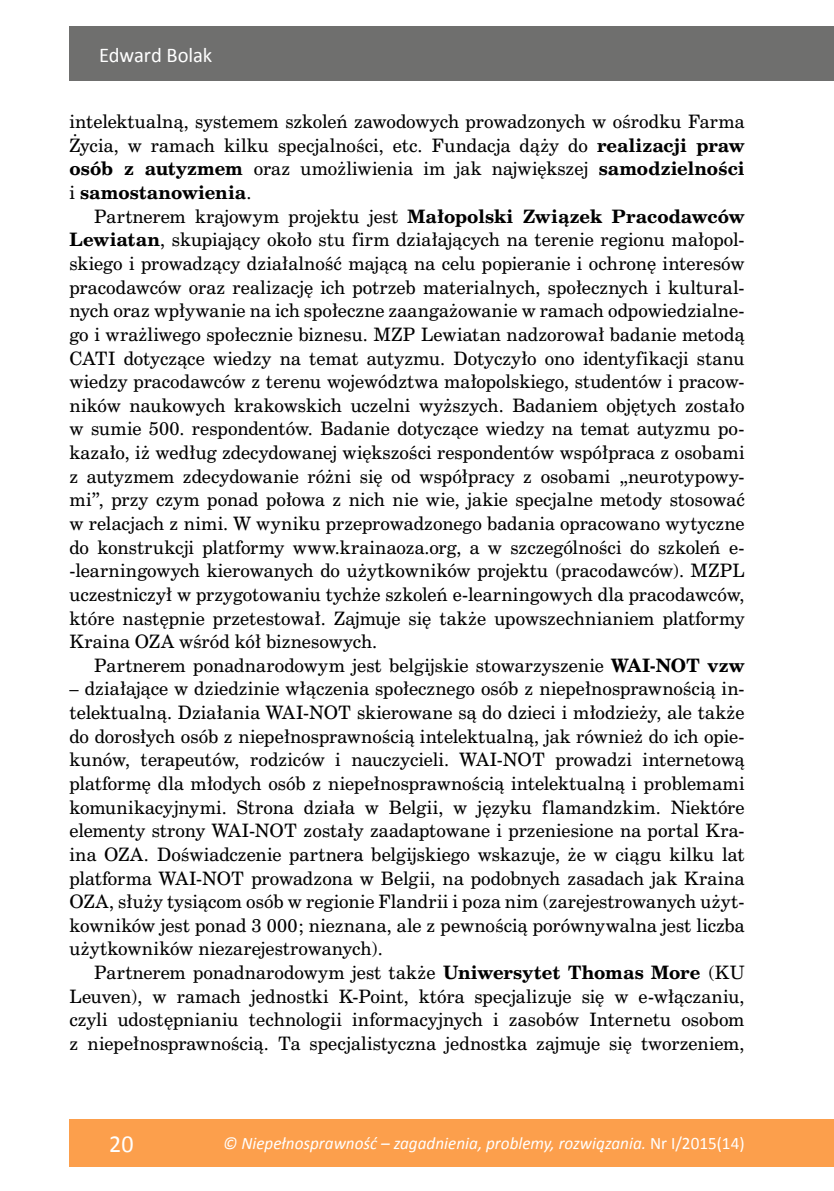
<style>
.page{position:relative;width:834px;height:1191px;background:#fff}
.page>*{position:absolute;margin:0;border:0;box-sizing:border-box;transform-origin:0 0}
.t1{font:24.5px "Calibri";color:#fff}
.t2{font:21px "Calibri";letter-spacing:-.005em;color:#fff}
.t3{font:17.5px/23.6px "Cent Schbook PL";letter-spacing:.005em;color:#000;text-align:justify}
.t4{font:italic 17.5px "Calibri";color:#fff}
.s1{font-weight:700}
.s2{font-style:normal}
</style>
<div class="page">
<div style="left:69px;top:1119px;width:764px;height:47px;background:#fc9f4c"></div>
<hr style="left:833px;top:1119px;width:1px;height:47px;background:#fc9f4c">
<div style="left:69px;top:26px;width:764px;height:55px;background:#6f6f6e"></div>
<p class="t2" style="left:99px;top:40px;width:114px">Edward Bolak</p>
<p class="t3" style="left:69px;top:110px;width:676px">intelektualną, systemem szkoleń zawodowych prowadzonych w ośrodku Farma Życia, w ramach kilku specjalności, etc. Fundacja dąży do <span class="s1">realizacji praw osób z autyzmem</span> oraz umożliwienia im jak największej <span class="s1">samodzielności </span>i <span class="s1">samostanowienia</span>.</p>
<p class="t3" style="left:69px;top:204px;width:676px;text-indent:25px">Partnerem krajowym projektu jest <span class="s1">Małopolski Związek Pracodawców Lewiatan</span>, skupiający około stu firm działających na terenie regionu małopol&shy;skiego i prowadzący działalność mającą na celu popieranie i ochronę interesów pracodawców oraz realizację ich potrzeb materialnych, społecznych i kultural&shy;nych oraz wpływanie na ich społeczne zaangażowanie w ramach odpowiedzialne&shy;go i wrażliwego społecznie biznesu. MZP Lewiatan nadzorował badanie metodą CATI dotyczące wiedzy na temat autyzmu. Dotyczyło ono identyfikacji stanu wiedzy pracodawców z terenu województwa małopolskiego, studentów i pracow&shy;ników naukowych krakowskich uczelni wyższych. Badaniem objętych zostało w sumie 500. respondentów. Badanie dotyczące wiedzy na temat autyzmu po&shy;kazało, iż według zdecydowanej większości respondentów współpraca z osobami z autyzmem zdecydowanie różni się od współpracy z osobami „neurotypowy&shy;mi”, przy czym ponad połowa z nich nie wie, jakie specjalne metody stosować w relacjach z nimi. W wyniku przeprowadzonego badania opracowano wytyczne do konstrukcji platformy www.krainaoza.org, a w szczególności do szkoleń e--learningowych kierowanych do użytkowników projektu (pracodawców). MZPL uczestniczył w przygotowaniu tychże szkoleń e-learningowych dla pracodawców, które następnie przetestował. Zajmuje się także upowszechnianiem platformy Kraina OZA wśród kół biznesowych.</p>
<p class="t3" style="left:94px;top:653px;width:651px">Partnerem ponadnarodowym jest belgijskie stowarzyszenie <span class="s1">WAI-NOT vzw</span></p>
<p class="t3" style="left:69px;top:677px;width:676px">– działające w dziedzinie włączenia społecznego osób z niepełnosprawnością in&shy;telektualną. Działania WAI-NOT skierowane są do dzieci i młodzieży, ale także do dorosłych osób z niepełnosprawnością intelektualną, jak również do ich opie&shy;kunów, terapeutów, rodziców i nauczycieli. WAI-NOT prowadzi internetową platformę dla młodych osób z niepełnosprawnością intelektualną i problemami komunikacyjnymi. Strona działa w Belgii, w języku flamandzkim. Niektóre elementy strony WAI-NOT zostały zaadaptowane i przeniesione na portal Kra&shy;ina OZA. Doświadczenie partnera belgijskiego wskazuje, że w ciągu kilku lat platforma WAI-NOT prowadzona w Belgii, na podobnych zasadach jak Kraina OZA, służy tysiącom osób w regionie Flandrii i poza nim (zarejestrowanych użyt&shy;kowników jest ponad 3 000; nieznana, ale z pewnością porównywalna jest liczba użytkowników niezarejestrowanych).</p>
<p class="t3" style="left:69px;top:960px;width:676px;text-indent:25px">Partnerem ponadnarodowym jest także <span class="s1">Uniwersytet Thomas More</span> (KU Leuven), w ramach jednostki K-Point, która specjalizuje się w e-włączaniu, czyli udostępnianiu technologii informacyjnych i zasobów Internetu osobom z niepełnosprawnością. Ta specjalistyczna jednostka zajmuje się tworzeniem,</p>
<h1 class="t1" style="left:109px;top:1126px;width:26px">20</h1>
<p class="t4" style="left:223px;top:1131px;width:523px">© Niepełnosprawność – zagadnienia, problemy, rozwiązania. <span class="s2">Nr I/2015(14)</span></p>
</div>
